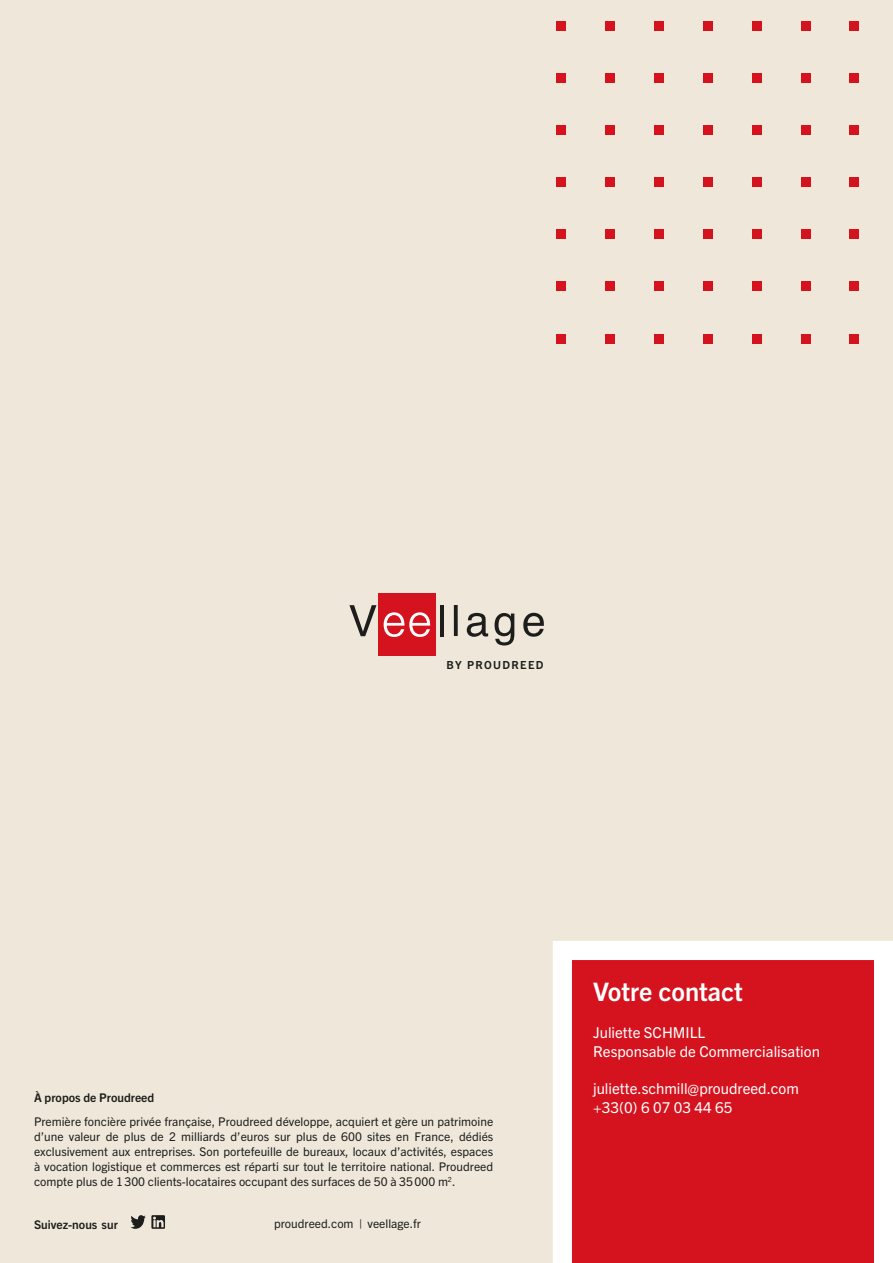
<style>
.page{position:relative;width:893px;height:1263px;background:#efe8da}
.page>*{position:absolute;margin:0;border:0;box-sizing:border-box;transform-origin:0 0}
.T_Contact{font:700 25.5px "Trade Gothic Next LT Pro";color:#fff}
.TXT_Contact{font:15px/19.5px "Trade Gothic Next LT Pro";color:#fff}
.t1{font:12px/15px "Trade Gothic Next LT Pro";color:#1d1d1b;text-align:justify}
.t2{font:700 12px "Trade Gothic Next LT Pro";color:#1d1d1b}
.t3{font:700 11.1px "Trade Gothic Next LT Pro";letter-spacing:.12em;color:#1d1d1b}
</style>
<div class="page">
<svg style="left:553px;top:941px;width:340px;height:322px;background:#db3942"></svg>
<div style="left:556px;top:21px;width:10px;height:10px;background:#d5131e"></div>
<div style="left:605px;top:21px;width:10px;height:10px;background:#d5131e"></div>
<div style="left:654px;top:21px;width:10px;height:10px;background:#d5131e"></div>
<div style="left:703px;top:21px;width:9px;height:10px;background:#d5131e"></div>
<div style="left:752px;top:21px;width:9px;height:10px;background:#d5131e"></div>
<div style="left:801px;top:21px;width:9px;height:10px;background:#d5131e"></div>
<div style="left:850px;top:21px;width:9px;height:10px;background:#d5131e"></div>
<div style="left:556px;top:73px;width:10px;height:10px;background:#d5131e"></div>
<div style="left:605px;top:73px;width:10px;height:10px;background:#d5131e"></div>
<div style="left:654px;top:73px;width:10px;height:10px;background:#d5131e"></div>
<div style="left:703px;top:73px;width:9px;height:10px;background:#d5131e"></div>
<div style="left:752px;top:73px;width:9px;height:10px;background:#d5131e"></div>
<div style="left:801px;top:73px;width:9px;height:10px;background:#d5131e"></div>
<div style="left:850px;top:73px;width:9px;height:10px;background:#d5131e"></div>
<div style="left:556px;top:125px;width:10px;height:10px;background:#d5131e"></div>
<div style="left:605px;top:125px;width:10px;height:10px;background:#d5131e"></div>
<div style="left:654px;top:125px;width:10px;height:10px;background:#d5131e"></div>
<div style="left:703px;top:125px;width:9px;height:10px;background:#d5131e"></div>
<div style="left:752px;top:125px;width:9px;height:10px;background:#d5131e"></div>
<div style="left:801px;top:125px;width:9px;height:10px;background:#d5131e"></div>
<div style="left:850px;top:125px;width:9px;height:10px;background:#d5131e"></div>
<div style="left:556px;top:178px;width:10px;height:9px;background:#d5131e"></div>
<div style="left:605px;top:178px;width:10px;height:9px;background:#d5131e"></div>
<div style="left:654px;top:178px;width:10px;height:9px;background:#d5131e"></div>
<div style="left:703px;top:178px;width:9px;height:9px;background:#d5131e"></div>
<div style="left:752px;top:178px;width:9px;height:9px;background:#d5131e"></div>
<div style="left:801px;top:178px;width:9px;height:9px;background:#d5131e"></div>
<div style="left:850px;top:178px;width:9px;height:9px;background:#d5131e"></div>
<div style="left:556px;top:230px;width:10px;height:9px;background:#d5131e"></div>
<div style="left:605px;top:230px;width:10px;height:9px;background:#d5131e"></div>
<div style="left:654px;top:230px;width:10px;height:9px;background:#d5131e"></div>
<div style="left:703px;top:230px;width:9px;height:9px;background:#d5131e"></div>
<div style="left:752px;top:230px;width:9px;height:9px;background:#d5131e"></div>
<div style="left:801px;top:230px;width:9px;height:9px;background:#d5131e"></div>
<div style="left:850px;top:230px;width:9px;height:9px;background:#d5131e"></div>
<div style="left:556px;top:282px;width:10px;height:9px;background:#d5131e"></div>
<div style="left:605px;top:282px;width:10px;height:9px;background:#d5131e"></div>
<div style="left:654px;top:282px;width:10px;height:9px;background:#d5131e"></div>
<div style="left:703px;top:282px;width:9px;height:9px;background:#d5131e"></div>
<div style="left:752px;top:282px;width:9px;height:9px;background:#d5131e"></div>
<div style="left:801px;top:282px;width:9px;height:9px;background:#d5131e"></div>
<div style="left:850px;top:282px;width:9px;height:9px;background:#d5131e"></div>
<div style="left:556px;top:334px;width:10px;height:9px;background:#d5131e"></div>
<div style="left:605px;top:334px;width:10px;height:9px;background:#d5131e"></div>
<div style="left:654px;top:334px;width:10px;height:9px;background:#d5131e"></div>
<div style="left:703px;top:334px;width:9px;height:9px;background:#d5131e"></div>
<div style="left:752px;top:334px;width:9px;height:9px;background:#d5131e"></div>
<div style="left:801px;top:334px;width:9px;height:9px;background:#d5131e"></div>
<div style="left:850px;top:334px;width:9px;height:9px;background:#d5131e"></div>
<svg style="left:454px;top:605px;width:4px;height:31px"></svg>
<svg style="left:467px;top:613px;width:21px;height:24px"></svg>
<svg style="left:495px;top:613px;width:19px;height:32px"></svg>
<svg style="left:523px;top:613px;width:21px;height:24px"></svg>
<svg style="left:349px;top:605px;width:27px;height:31px"></svg>
<hr style="left:440px;top:605px;width:4px;height:31px;background:#1d1d1b">
<div style="left:378px;top:593px;width:57px;height:63px;background:#d5131e"></div>
<svg style="left:384px;top:612px;width:46px;height:25px"></svg>
<svg style="left:130px;top:1215px;width:35px;height:14px"></svg>
<p class="t3" style="left:447px;top:657px;width:98px">BY PROUDREED</p>
<p class="t2" style="left:34px;top:1089px;width:122px">À propos de Proudreed</p>
<p class="t1" style="left:34px;top:1113px;width:461px">Première foncière privée française, Proudreed développe, acquiert et gère un patrimoine d’une valeur de plus de 2 milliards d’euros sur plus de 600 sites en France, dédiés exclusivement aux entreprises. Son portefeuille de bureaux, locaux d’activités, espaces à vocation logistique et commerces est réparti sur tout le territoire national. Proudreed compte plus de 1300 clients-locataires occupant des surfaces de 50 à 35000 m<sup>2</sup>.</p>
<p class="t2" style="left:34px;top:1216px;width:85px">Suivez-nous sur</p>
<p class="t1" style="left:274px;top:1216px;width:148px">proudreed.com | veellage.fr</p>
<p class="T_Contact" style="left:593px;top:974px;width:151px">Votre contact</p>
<p class="TXT_Contact" style="left:593px;top:1021px;width:228px">Juliette SCHMILL<br>Responsable de Commercialisation</p>
<p class="TXT_Contact" style="left:593px;top:1077px;width:207px">juliette.schmill@proudreed.com +33(0) 6 07 03 44 65</p>
</div>
